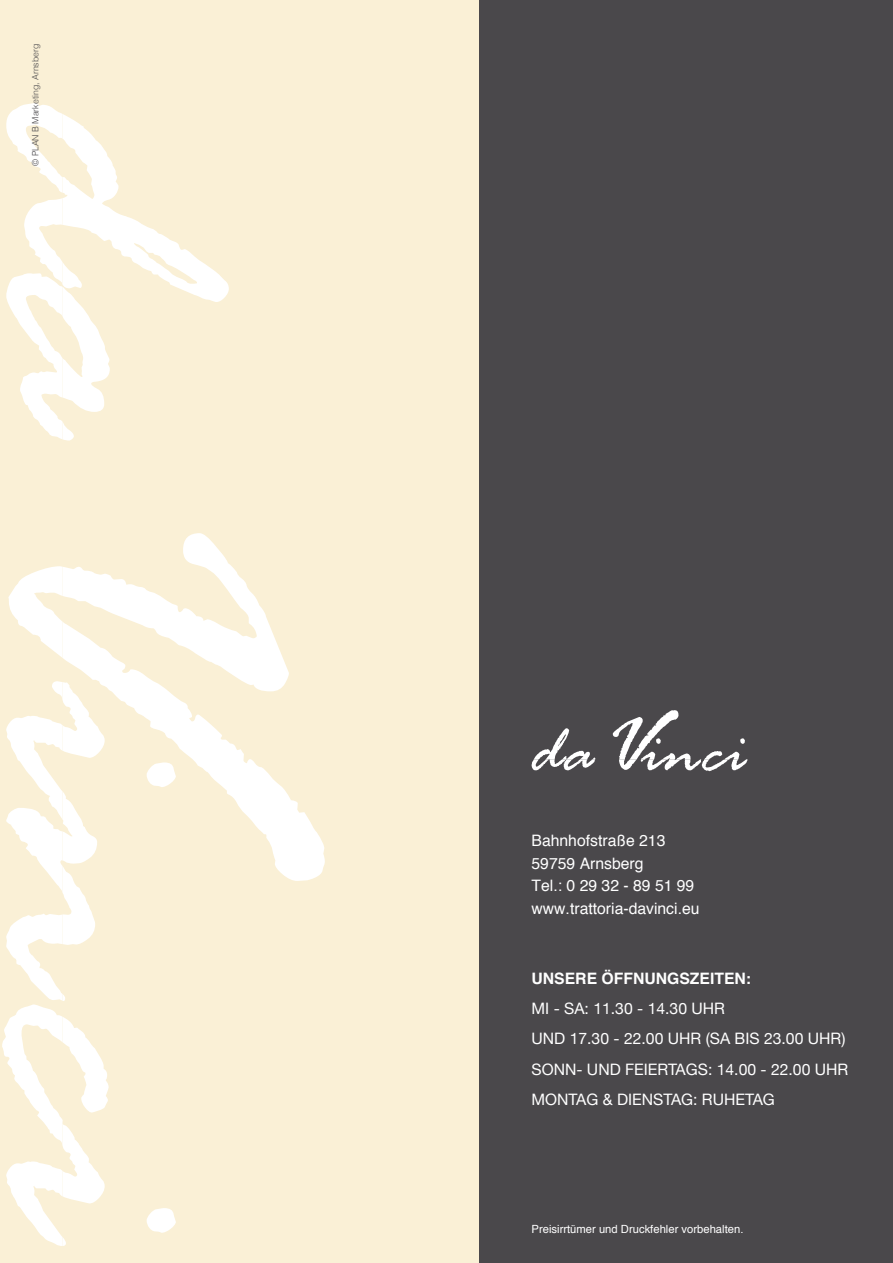
<style>
.page{position:relative;width:893px;height:1263px;background:#faf0d6}
.page>*{position:absolute;margin:0;border:0;box-sizing:border-box;transform-origin:0 0}
.t1{font:15.75px/30px "Helvetica Neue";color:#fff}
.t2{font:15.75px/22.5px "Helvetica CE";color:#fff}
.t3{font:700 15.75px "Helvetica CE";color:#fff}
.t4{font:11.25px "Helvetica CE";color:#fff}
.t5{font:300 8.7px "Helvetica";color:#4a484b}
</style>
<div class="page">
<svg style="left:2px;top:103px;width:60px;height:1143px"></svg>
<svg style="left:62px;top:114px;width:263px;height:1132px"></svg>
<div style="left:479px;top:0;width:414px;height:1263px;background:#4a484b"></div>
<svg style="left:531px;top:710px;width:216px;height:61px"></svg>
<p class="t5" style="left:28px;top:166px;width:124px;rotate:-90deg">© PLAN B Marketing, Arnsberg</p>
<p class="t2" style="left:531px;top:829px;width:170px">Bahnhofstraße 213<br>59759 Arnsberg<br>Tel.: 0 29 32 - 89 51 99 www.trattoria-davinci.eu</p>
<p class="t3" style="left:531px;top:969px;width:221px">UNSERE ÖFFNUNGSZEITEN:</p>
<p class="t1" style="left:531px;top:995px;width:318px">MI - SA: 11.30 - 14.30 UHR<br>UND 17.30 - 22.00 UHR (SA BIS 23.00 UHR)<br>SONN- UND FEIERTAGS: 14.00 - 22.00 UHR<br>MONTAG &amp; DIENSTAG: RUHETAG</p>
<p class="t4" style="left:531px;top:1222px;width:213px">Preisirrtümer und Druckfehler vorbehalten.</p>
</div>
